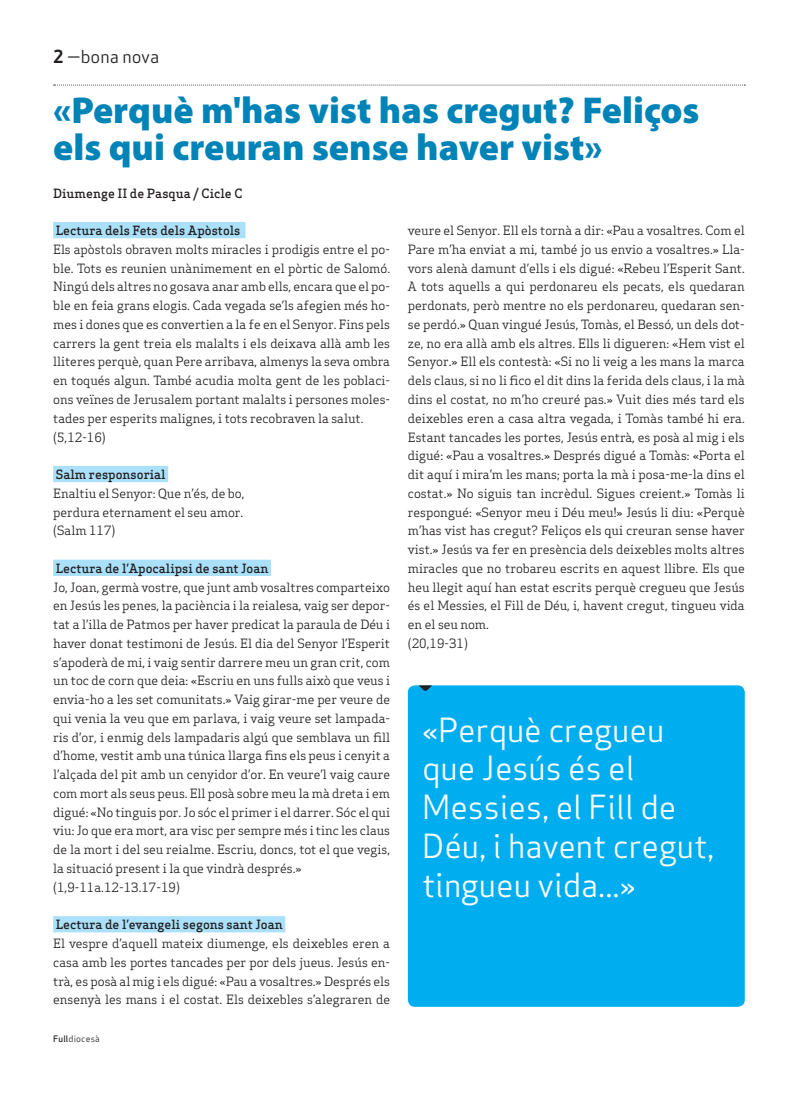
<style>
.page{position:relative;width:798px;height:1099px;background:#fff}
.page>*{position:absolute;margin:0;border:0;box-sizing:border-box;transform-origin:0 0}
.Titulars{font:900 37.5px/37.5px "Myriad Pro";color:#0083b6}
.Pastilla_Destacat{font:32.5px/38.8px "Apex Sans Book T";color:#fff}
.Capçalera{font:17.5px "Apex Sans Book T";color:#231f20}
.Text_General{font:12.5px/18.8px "Apex Serif";color:#231f20;text-align:justify}
.Text_General-2{font:500 12.5px "Apex Serif";color:#231f20}
.Autors{font:500 12.5px "Apex Serif";color:#231f20}
.Data_Peu{font:8.75px "Apex Sans Book T";letter-spacing:.02em;color:#231f20}
.s1{font-family:"Apex Sans Bold T"}
.s2{font-family:"Apex Sans Medium T"}
</style>
<div class="page">
<svg style="left:54px;top:85px;width:691px;height:1px"></svg>
<div style="left:53px;top:222px;width:192px;height:16px;background:#aae0f9"></div>
<div style="left:53px;top:466px;width:115px;height:16px;background:#aae0f9"></div>
<div style="left:53px;top:559px;width:218px;height:17px;background:#aae0f9"></div>
<div style="left:53px;top:916px;width:232px;height:16px;background:#aae0f9"></div>
<div style="left:407px;top:685px;width:337px;height:321px;background:#00aeef;border-radius:7px"></div>
<svg style="left:418px;top:685px;width:14px;height:6px"></svg>
<p class="Capçalera" style="left:53px;top:46px;width:107px"><span class="s1">2</span> —bona nova</p>
<p class="Titulars" style="left:53px;top:90px;width:647px">«Perquè m'has vist has cregut? Feliços els qui creuran sense haver vist»</p>
<p class="Autors" style="left:53px;top:185px;width:191px">Diumenge II de Pasqua / Cicle C</p>
<p class="Text_General-2" style="left:56px;top:223px;width:186px">Lectura dels Fets dels Apòstols</p>
<p class="Text_General" style="left:53px;top:240px;width:338px">Els apòstols obraven molts miracles i prodigis entre el po&shy;ble. Tots es reunien unànimement en el pòrtic de Salomó.<br>Ningú dels altres no gosava anar amb ells, encara que el po&shy;ble en feia grans elogis. Cada vegada se’ls afegien més ho&shy;mes i dones que es convertien a la fe en el Senyor. Fins pels carrers la gent treia els malalts i els deixava allà amb les lliteres perquè, quan Pere arribava, almenys la seva ombra en toqués algun. També acudia molta gent de les poblaci&shy;ons veïnes de Jerusalem portant malalts i persones moles&shy;tades per esperits malignes, i tots recobraven la salut.</p>
<p class="Text_General" style="left:53px;top:427px;width:54px">(5,12-16)</p>
<p class="Text_General-2" style="left:56px;top:466px;width:111px">Salm responsorial</p>
<p class="Text_General" style="left:53px;top:483px;width:193px">Enaltiu el Senyor: Que n’és, de bo,</p>
<p class="Text_General" style="left:53px;top:502px;width:192px">perdura eternament el seu amor.</p>
<p class="Text_General" style="left:53px;top:521px;width:64px">(Salm 117)</p>
<p class="Text_General-2" style="left:56px;top:560px;width:214px">Lectura de l’Apocalipsi de sant Joan</p>
<p class="Text_General" style="left:53px;top:577px;width:338px">Jo, Joan, germà vostre, que junt amb vosaltres comparteixo en Jesús les penes, la paciència i la reialesa, vaig ser depor&shy;tat a l’illa de Patmos per haver predicat la paraula de Déu i haver donat testimoni de Jesús. El dia del Senyor l’Esperit s’apoderà de mi, i vaig sentir darrere meu un gran crit, com un toc de corn que deia: «Escriu en uns fulls això que veus i envia-ho a les set comunitats.» Vaig girar-me per veure de qui venia la veu que em parlava, i vaig veure set lampada&shy;ris d’or, i enmig dels lampadaris algú que semblava un fill d’home, vestit amb una túnica llarga fins els peus i cenyit a l’alçada del pit amb un cenyidor d’or. En veure’l vaig caure com mort als seus peus. Ell posà sobre meu la mà dreta i em digué: «No tinguis por. Jo sóc el primer i el darrer. Sóc el qui viu: Jo que era mort, ara visc per sempre més i tinc les claus de la mort i del seu reialme. Escriu, doncs, tot el que vegis, la situació present i la que vindrà després.»</p>
<p class="Text_General" style="left:53px;top:877px;width:128px">(1,9-11a.12-13.17-19)</p>
<p class="Text_General-2" style="left:56px;top:916px;width:228px">Lectura de l’evangeli segons sant Joan</p>
<p class="Text_General" style="left:53px;top:933px;width:338px">El vespre d’aquell mateix diumenge, els deixebles eren a casa amb les portes tancades per por dels jueus. Jesús en&shy;trà, es posà al mig i els digué: «Pau a vosaltres.» Després els ensenyà les mans i el costat. Els deixebles s’alegraren de</p>
<p class="Data_Peu" style="left:53px;top:1032px;width:48px"><span class="s2">Full</span>diocesà</p>
<p class="Text_General" style="left:407px;top:221px;width:338px">veure el Senyor. Ell els tornà a dir: «Pau a vosaltres. Com el Pare m’ha enviat a mi, també jo us envio a vosaltres.» Lla&shy;vors alenà damunt d’ells i els digué: «Rebeu l’Esperit Sant.<br>A tots aquells a qui perdonareu els pecats, els quedaran perdonats, però mentre no els perdonareu, quedaran sen&shy;se perdó.» Quan vingué Jesús, Tomàs, el Bessó, un dels dot&shy;ze, no era allà amb els altres. Ells li digueren: «Hem vist el Senyor.» Ell els contestà: «Si no li veig a les mans la marca dels claus, si no li fico el dit dins la ferida dels claus, i la mà dins el costat, no m’ho creuré pas.» Vuit dies més tard els deixebles eren a casa altra vegada, i Tomàs també hi era.<br>Estant tancades les portes, Jesús entrà, es posà al mig i els digué: «Pau a vosaltres.» Després digué a Tomàs: «Porta el dit aquí i mira’m les mans; porta la mà i posa-me-la dins el costat.» No siguis tan incrèdul. Sigues creient.» Tomàs li respongué: «Senyor meu i Déu meu!» Jesús li diu: «Perquè m’has vist has cregut? Feliços els qui creuran sense haver vist.» Jesús va fer en presència dels deixebles molts altres miracles que no trobareu escrits en aquest llibre. Els que heu llegit aquí han estat escrits perquè cregueu que Jesús és el Messies, el Fill de Déu, i, havent cregut, tingueu vida en el seu nom.</p>
<p class="Text_General" style="left:407px;top:633px;width:62px">(20,19-31)</p>
<p class="Pastilla_Destacat" style="left:422px;top:710px;width:294px">«Perquè cregueu que Jesús és el<br>Messies, el Fill de<br>Déu, i havent cregut, tingueu vida...»</p>
</div>
